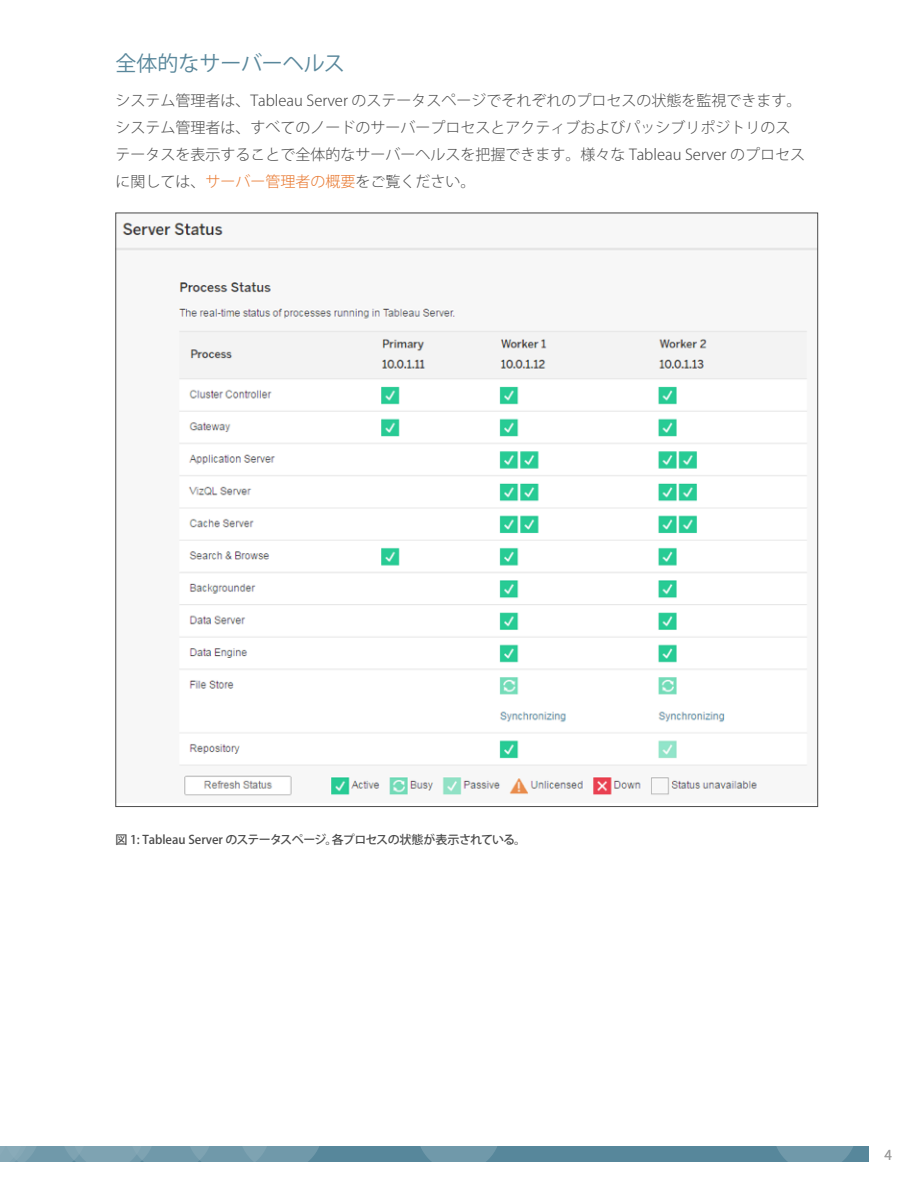
<style>
.page{position:relative;width:918px;height:1188px;background:#fff}
.page>*{position:absolute;margin:0;border:0;box-sizing:border-box;transform-origin:0 0}
.BODYCOPY-subhead{font:21px "Koz Go Pro";letter-spacing:-.005em;color:#59879b}
.BODYCOPY-standard{font:300 15px/27px "Koz Go Pro";color:#4b4b4b}
.t1{font:13.5px "Koz Go Pro";color:#9b9b9b}
.BODYCOPY-standard-2{font:500 12px "Koz Go Pro";letter-spacing:-.04em;color:#4b4b4b}
.s1{color:#e8762c}
</style>
<div class="page">
<div style="left:0;top:1147px;width:868px;height:15px;background:#57879b"></div>
<svg style="left:421px;top:1147px;width:76px;height:15px"></svg>
<svg style="left:777px;top:1147px;width:76px;height:15px"></svg>
<svg style="left:0;top:1147px;width:319px;height:15px"></svg>
<img style="left:118px;top:222px;width:698px;height:574px">
<p class="BODYCOPY-subhead" style="left:116px;top:50px;width:231px">全体的なサーバーヘルス</p>
<p class="BODYCOPY-standard" style="left:116px;top:87px;width:691px">システム管理者は、Tableau Server のステータスページでそれぞれのプロセスの状態を監視できます。システム管理者は、すべてのノードのサーバープロセスとアクティブおよびパッシブリポジトリのステータスを表示することで全体的なサーバーヘルスを把握できます。様々な Tableau Server のプロセスに関しては、<span class="s1">サーバー管理者の概要</span>をご覧ください。</p>
<p class="BODYCOPY-standard-2" style="left:116px;top:832px;width:412px">図 1: Tableau Server のステータスページ。各プロセスの状態が表示されている。</p>
<p class="t1" style="left:885px;top:1146px;width:9px">4</p>
</div>
